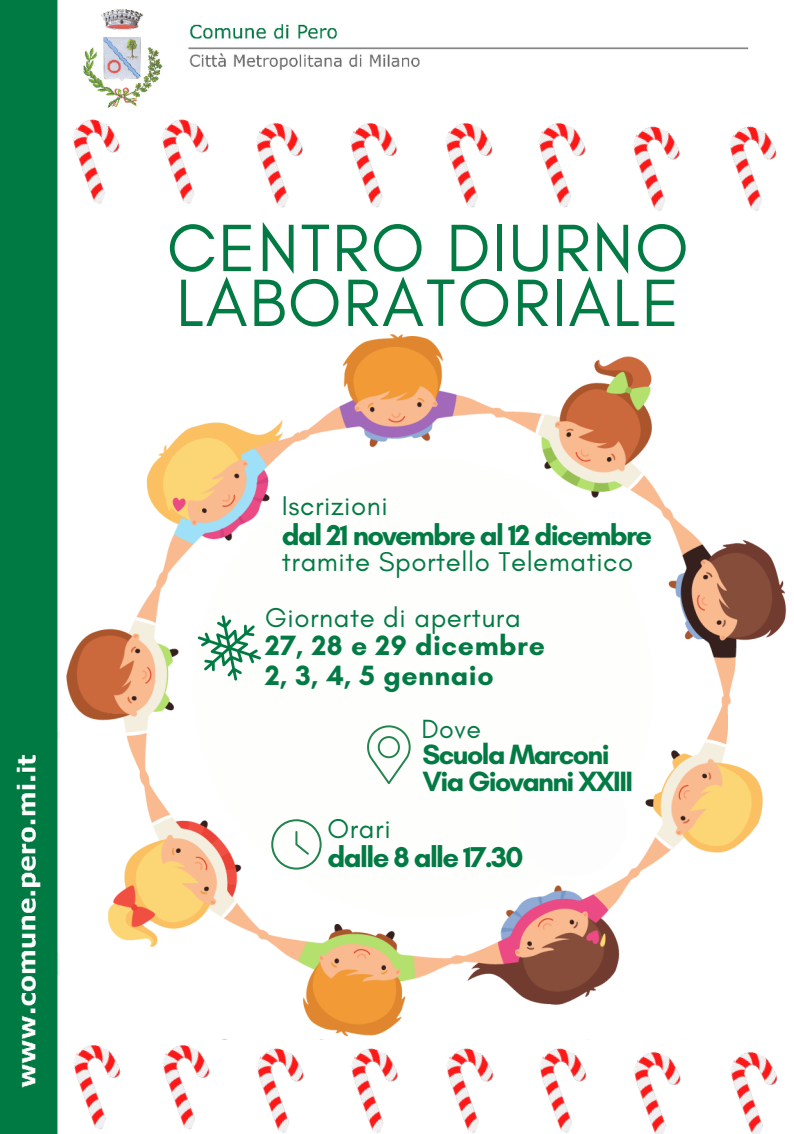
<style>
.page{position:relative;width:794px;height:1134px;background:#fff}
.page>*{position:absolute;margin:0;border:0;box-sizing:border-box;transform-origin:0 0}
.t1{font:68.12px/54.9px "Glacial Indifference";letter-spacing:.025em;color:#027a43}
.t2{font:700 29.2px "Glacial Indifference";letter-spacing:-.055em;color:#027a43}
.t3{font:700 28.4px "Glacial Indifference";letter-spacing:.02em;color:#027a43}
.t4{font:700 28.4px "Glacial Indifference";letter-spacing:-.055em;color:#027a43}
.t5{font:27.6px "Glacial Indifference";letter-spacing:.02em;color:#027a43}
.t6{font:26.8px "Glacial Indifference";color:#027a43}
</style>
<div class="page">
<img style="left:0;top:0;width:749px;height:1134px">
<div style="left:62px;top:114px;width:732px;height:1020px;background:#fff"></div>
<img style="left:67px;top:334px;width:720px;height:706px">
<div style="left:194px;top:458px;width:459px;height:459px;background:#fefefd;border-radius:50%"></div>
<div style="left:518px;top:768px;width:109px;height:109px;background:#fdfdfd;border-radius:50%"></div>
<img style="left:54px;top:1040px;width:67px;height:90px">
<img style="left:162px;top:1044px;width:48px;height:86px">
<img style="left:256px;top:1048px;width:48px;height:85px">
<img style="left:350px;top:1048px;width:48px;height:85px">
<img style="left:446px;top:1048px;width:48px;height:85px">
<img style="left:539px;top:1048px;width:48px;height:85px">
<img style="left:633px;top:1051px;width:48px;height:83px">
<img style="left:730px;top:1052px;width:48px;height:82px">
<img style="left:53px;top:114px;width:67px;height:91px">
<img style="left:161px;top:119px;width:48px;height:85px">
<img style="left:256px;top:123px;width:47px;height:85px">
<img style="left:350px;top:123px;width:47px;height:85px">
<img style="left:445px;top:122px;width:48px;height:86px">
<img style="left:538px;top:122px;width:48px;height:86px">
<img style="left:632px;top:126px;width:48px;height:85px">
<img style="left:729px;top:126px;width:48px;height:85px">
<svg style="left:198px;top:615px;width:63px;height:66px"></svg>
<svg style="left:367px;top:725px;width:44px;height:59px"></svg>
<svg style="left:271px;top:819px;width:51px;height:51px"></svg>
<p class="t1" style="left:167px;top:220px;width:523px">CENTRO DIURNO<br>LABORATORIALE</p>
<p class="t5" style="left:282px;top:489px;width:107px">Iscrizioni</p>
<p class="t2" style="left:282px;top:517px;width:372px">dal 21 novembre al 12 dicembre</p>
<p class="t5" style="left:282px;top:545px;width:353px">tramite Sportello Telematico</p>
<p class="t5" style="left:265px;top:601px;width:257px">Giornate di apertura</p>
<p class="t3" style="left:265px;top:628px;width:281px">27, 28 e 29 dicembre</p>
<p class="t3" style="left:265px;top:658px;width:230px">2, 3, 4, 5 gennaio</p>
<p class="t6" style="left:421px;top:712px;width:61px">Dove</p>
<p class="t4" style="left:422px;top:737px;width:189px">Scuola Marconi</p>
<p class="t4" style="left:422px;top:764px;width:212px">Via Giovanni XXIII</p>
<p class="t5" style="left:327px;top:812px;width:65px">Orari</p>
<p class="t2" style="left:327px;top:840px;width:197px">dalle 8 alle 17.30</p>
</div>
